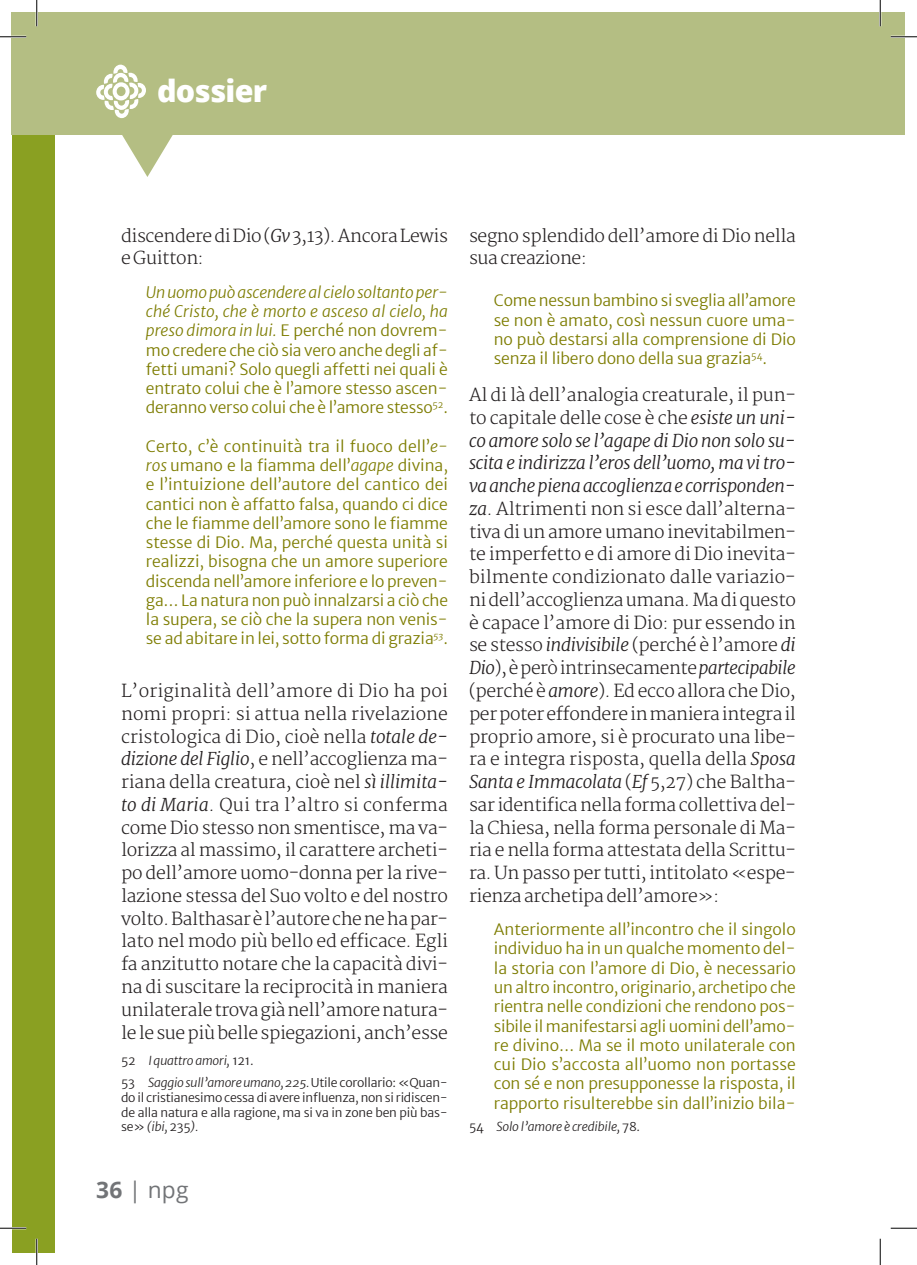
<style>
.page{position:relative;width:917px;height:1265px;background:#fff}
.page>*{position:absolute;margin:0;border:0;box-sizing:border-box;transform-origin:0 0}
.t1{font:800 30.45px "Open Sans";letter-spacing:-.025em;color:#fff}
.t2{font:22.75px "Open Sans";color:#727477}
.t3{font:300 17.5px/22.8px "Merriweather";letter-spacing:-.02em;color:#231f20}
.t4{font:300 15.75px/19.2px "Merriweather Sans";letter-spacing:-.01em;color:#7d7c01;text-align:justify}
.t5{font:300 12.25px/14.7px "Merriweather Sans";letter-spacing:-.015em;color:#231f20;text-align:justify}
.t6{font:italic 300 12.25px/22.6px "Merriweather Sans";letter-spacing:-.01em;color:#231f20}
.s1{font-style:italic}
.s2{font-style:normal}
.s3{font-weight:700}
</style>
<div class="page">
<div style="left:12px;top:14px;width:42px;height:1238px;background:#8aa022"></div>
<div style="left:12px;top:12px;width:893px;height:122px;background:#b4be83"></div>
<svg style="left:96px;top:64px;width:50px;height:54px"></svg>
<svg style="left:121px;top:134px;width:53px;height:43px"></svg>
<hr style="left:0;top:36px;width:26px;height:2px;background:#fff">
<hr style="left:891px;top:36px;width:26px;height:2px;background:#fff">
<hr style="left:0;top:1226px;width:26px;height:2px;background:#fff">
<hr style="left:36px;top:0;width:2px;height:26px;background:#fff">
<hr style="left:36px;top:1238px;width:2px;height:26px;background:#fff">
<hr style="left:879px;top:0;width:2px;height:26px;background:#fff">
<svg style="left:0;top:36px;width:26px;height:1px"></svg>
<svg style="left:891px;top:36px;width:26px;height:1px"></svg>
<svg style="left:0;top:1227px;width:26px;height:1px"></svg>
<svg style="left:891px;top:1227px;width:26px;height:1px"></svg>
<svg style="left:36px;top:0;width:1px;height:26px"></svg>
<svg style="left:36px;top:1238px;width:1px;height:26px"></svg>
<svg style="left:880px;top:0;width:1px;height:26px"></svg>
<svg style="left:880px;top:1238px;width:1px;height:26px"></svg>
<h1 class="t1" style="left:157px;top:68px;width:111px">dossier</h1>
<p class="t3" style="left:121px;top:225px;width:328px">discendere di Dio (<span class="s1">Gv</span> 3,13). Ancora Lewis e Guitton:</p>
<p class="t4" style="left:146px;top:282px;width:304px"><span class="s1">Un uomo può ascendere al cielo soltanto per&shy;ché Cristo, che è morto e asceso al cielo, ha preso dimora in lui.</span> E perché non dovrem&shy;mo credere che ciò sia vero anche degli af&shy;fetti umani? Solo quegli affetti nei quali è entrato colui che è l’amore stesso ascen&shy;deranno verso colui che è l’amore stesso<sup>52</sup>.</p>
<p class="t4" style="left:146px;top:436px;width:304px">Certo, c’è continuità tra il fuoco dell’<span class="s1">e&shy;ros</span> umano e la fiamma dell’<span class="s1">agape</span> divina, e l’intuizione dell’autore del cantico dei cantici non è affatto falsa, quando ci dice che le fiamme dell’amore sono le fiamme stesse di Dio. Ma, perché questa unità si realizzi, bisogna che un amore superiore discenda nell’amore inferiore e lo preven&shy;ga… La natura non può innalzarsi a ciò che la supera, se ciò che la supera non venis&shy;se ad abitare in lei, sotto forma di grazia<sup>53</sup>.</p>
<p class="t3" style="left:121px;top:680px;width:328px;text-align:justify">L’originalità dell’amore di Dio ha poi nomi propri: si attua nella rivelazione cristologica di Dio, cioè nella <span class="s1">totale de&shy;dizione del Figlio</span>, e nell’accoglienza ma&shy;riana della creatura, cioè nel <span class="s1">sì illimita&shy;to di Maria</span>. Qui tra l’altro si conferma come Dio stesso non smentisce, ma va&shy;lorizza al massimo, il carattere archeti&shy;po dell’amore uomo-donna per la rive&shy;lazione stessa del Suo volto e del nostro volto. Balthasar è l’autore che ne ha par&shy;lato nel modo più bello ed efficace. Egli fa anzitutto notare che la capacità divi&shy;na di suscitare la reciprocità in maniera unilaterale trova già nell’amore natura&shy;le le sue più belle spiegazioni, anch’esse</p>
<p class="t6" style="left:121px;top:1048px;width:328px"><span class="s2">52</span> I quattro amori, <span class="s2">121.<br>53</span> Saggio sull’amore umano, 225. <span class="s2">Utile corollario: «Quan-</span></p>
<p class="t5" style="left:121px;top:1090px;width:328px">do il cristianesimo cessa di avere influenza, non si ridiscen&shy;de alla natura e alla ragione, ma si va in zone ben più bas&shy;se» <span class="s1">(ibi,</span> 235<span class="s1">).</span></p>
<h2 class="t2" style="left:96px;top:1173px;width:94px"><span class="s3">36</span> | npg</h2>
<p class="t3" style="left:469px;top:225px;width:328px">segno splendido dell’amore di Dio nella sua creazione:</p>
<p class="t4" style="left:494px;top:291px;width:304px">Come nessun bambino si sveglia all’amore se non è amato, così nessun cuore uma&shy;no può destarsi alla comprensione di Dio senza il libero dono della sua grazia<sup>54</sup>.</p>
<p class="t3" style="left:469px;top:384px;width:328px;text-align:justify">Al di là dell’analogia creaturale, il pun&shy;to capitale delle cose è che <span class="s1">esiste un uni&shy;co amore solo se l’agape di Dio non solo su&shy;scita e indirizza l’eros dell’uomo, ma vi tro&shy;va anche piena accoglienza e corrisponden&shy;za</span>. Altrimenti non si esce dall’alterna&shy;tiva di un amore umano inevitabilmen&shy;te imperfetto e di amore di Dio inevita&shy;bilmente condizionato dalle variazio&shy;ni dell’accoglienza umana. Ma di questo è capace l’amore di Dio: pur essendo in se stesso <span class="s1">indivisibile</span> (perché è l’amore <span class="s1">di Dio</span>), è però intrinsecamente <span class="s1">partecipabile </span>(perché è <span class="s1">amore</span>). Ed ecco allora che Dio, per poter effondere in maniera integra il proprio amore, si è procurato una libe&shy;ra e integra risposta, quella della <span class="s1">Sposa Santa e Immacolata</span> (<span class="s1">Ef</span> 5,27) che Baltha&shy;sar identifica nella forma collettiva del&shy;la Chiesa, nella forma personale di Ma&shy;ria e nella forma attestata della Scrittu&shy;ra. Un passo per tutti, intitolato «espe&shy;rienza archetipa dell’amore»:</p>
<p class="t4" style="left:494px;top:919px;width:304px">Anteriormente all’incontro che il singolo individuo ha in un qualche momento del&shy;la storia con l’amore di Dio, è necessario un altro incontro, originario, archetipo che rientra nelle condizioni che rendono pos&shy;sibile il manifestarsi agli uomini dell’amo&shy;re divino… Ma se il moto unilaterale con cui Dio s’accosta all’uomo non portasse con sé e non presupponesse la risposta, il rapporto risulterebbe sin dall’inizio bila-</p>
<p class="t6" style="left:469px;top:1115px;width:173px"><span class="s2">54</span> Solo l’amore è credibile, <span class="s2">78.</span></p>
</div>
